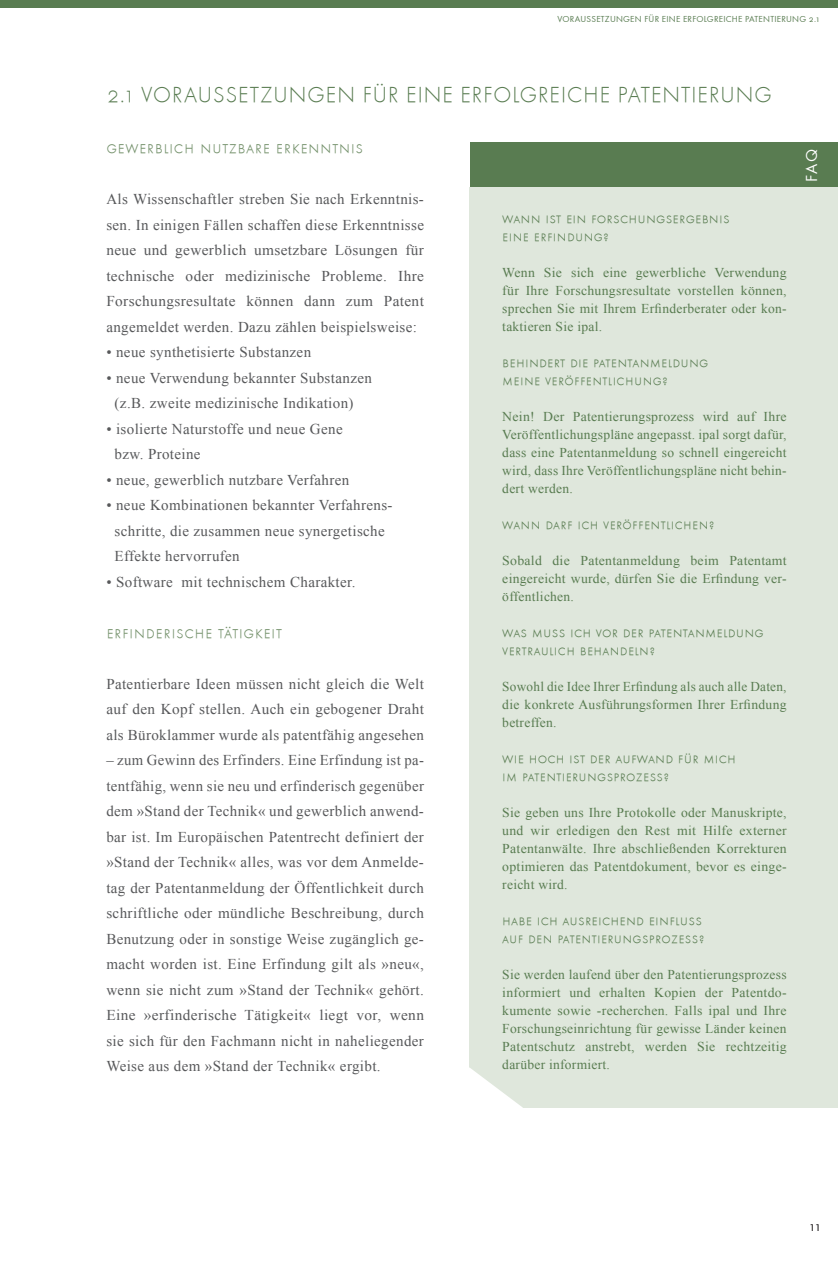
<style>
.page{position:relative;width:838px;height:1263px;background:#fff}
.page>*{position:absolute;margin:0;border:0;box-sizing:border-box;transform-origin:0 0}
.t1{font:300 22.5px "Function LH Sm Caps";letter-spacing:.045em;color:#597c51}
.t2{font:300 19.5px "Function LH Sm Caps";letter-spacing:.025em;color:#74916b}
.t3{font:300 16.5px/18px "Function LH Sm Caps";letter-spacing:.015em;color:#597c51}
.t4{font:16.5px "Function Sm Caps";color:#fff}
.t5{font:15px/25.5px "Times New Roman";letter-spacing:.025em;color:#57585a;text-align:justify}
.t6{font:13.5px/18px "Times New Roman";letter-spacing:.02em;color:#597c51;text-align:justify}
.t7{font:13.5px "Function Sm Caps";color:#231f20}
.t8{font:9px "Function Sm Caps";letter-spacing:.025em;color:#597c51}
</style>
<div class="page">
<div style="left:0;top:0;width:838px;height:7px;background:#597c51"></div>
<div style="left:471px;top:142px;width:367px;height:45px;background:#597c51"></div>
<div style="left:469px;top:187px;width:369px;height:921px;background:#dfe7dc"></div>
<svg style="left:469px;top:1067px;width:54px;height:41px"></svg>
<p class="t8" style="left:557px;top:14px;width:263px">VORAUSSETZUNGEN FÜR EINE ERFOLGREICHE PATENTIERUNG 2.1</p>
<h1 class="t1" style="left:107px;top:83px;width:666px">2.1 VORAUSSETZUNGEN FÜR EINE ERFOLGREICHE PATENTIERUNG</h1>
<h2 class="t2" style="left:106px;top:136px;width:258px">gewerblich nutzbare erkenntnis</h2>
<p class="t5" style="left:106px;top:186px;width:319px">Als Wissenschaftler streben Sie nach Erkenntnis&shy;sen. In einigen Fällen schaffen diese Erkenntnisse neue und gewerblich umsetzbare Lösungen für technische oder medizinische Probleme. Ihre Forschungsresultate können dann zum Patent angemeldet werden. Dazu zählen beispielsweise:</p>
<p class="t5" style="left:106px;top:339px;width:206px">• neue synthetisierte Substanzen</p>
<p class="t5" style="left:115px;top:365px;width:259px;text-indent:-8px">• neue Verwendung bekannter Substanzen (z.B. zweite medizinische Indikation)</p>
<p class="t5" style="left:115px;top:416px;width:230px;text-indent:-8px">• isolierte Naturstoffe und neue Gene bzw. Proteine</p>
<p class="t5" style="left:106px;top:467px;width:244px">• neue, gewerblich nutzbare Verfahren</p>
<p class="t5" style="left:115px;top:492px;width:279px;text-align:left;text-indent:-8px">• neue Kombinationen bekannter Verfahrens&shy;schritte, die zusammen neue synergetische<br>Effekte hervorrufen</p>
<p class="t5" style="left:106px;top:569px;width:251px">• Software mit technischem Charakter.</p>
<h2 class="t2" style="left:106px;top:621px;width:177px">erfinderische tätigkeit</h2>
<p class="t5" style="left:106px;top:671px;width:319px">Patentierbare Ideen müssen nicht gleich die Welt auf den Kopf stellen. Auch ein gebogener Draht als Büroklammer wurde als patentfähig angesehen</p>
<p class="t5" style="left:106px;top:747px;width:319px">– zum Gewinn des Erfinders. Eine Erfindung ist pa&shy;tentfähig, wenn sie neu und erfinderisch gegenüber dem »Stand der Technik« und gewerblich anwend&shy;bar ist. Im Europäischen Patentrecht definiert der »Stand der Technik« alles, was vor dem Anmelde&shy;tag der Patentanmeldung der Öffentlichkeit durch schriftliche oder mündliche Beschreibung, durch Benutzung oder in sonstige Weise zugänglich ge&shy;macht worden ist. Eine Erfindung gilt als »neu«, wenn sie nicht zum »Stand der Technik« gehört.<br>Eine »erfinderische Tätigkeit« liegt vor, wenn sie sich für den Fachmann nicht in naheliegender Weise aus dem »Stand der Technik« ergibt.</p>
<p class="t3" style="left:502px;top:209px;width:229px">wann ist ein forschungsergebnis eine erfindung?</p>
<p class="t6" style="left:502px;top:263px;width:286px">Wenn Sie sich eine gewerbliche Verwendung für Ihre Forschungsresultate vorstellen können, sprechen Sie mit Ihrem Erfinderberater oder kon&shy;taktieren Sie ipal.</p>
<p class="t3" style="left:502px;top:353px;width:208px">behindert die patentanmeldung meine veröffentlichung?</p>
<p class="t6" style="left:502px;top:407px;width:286px">Nein! Der Patentierungsprozess wird auf Ihre Veröffentlichungspläne angepasst. ipal sorgt dafür, dass eine Patentanmeldung so schnell eingereicht wird, dass Ihre Veröffentlichungspläne nicht behin&shy;dert werden.</p>
<p class="t3" style="left:502px;top:515px;width:214px">wann darf ich veröffentlichen?</p>
<p class="t6" style="left:502px;top:551px;width:286px">Sobald die Patentanmeldung beim Patentamt eingereicht wurde, dürfen Sie die Erfindung ver&shy;öffentlichen.</p>
<p class="t3" style="left:502px;top:623px;width:263px">was muss ich vor der patentanmeldung vertraulich behandeln?</p>
<p class="t6" style="left:502px;top:677px;width:286px">Sowohl die Idee Ihrer Erfindung als auch alle Daten, die konkrete Ausführungsformen Ihrer Erfindung betreffen.</p>
<p class="t3" style="left:502px;top:749px;width:235px">wie hoch ist der aufwand für mich im patentierungsprozess?</p>
<p class="t6" style="left:502px;top:803px;width:286px">Sie geben uns Ihre Protokolle oder Manuskripte, und wir erledigen den Rest mit Hilfe externer Patentanwälte. Ihre abschließenden Korrekturen optimieren das Patentdokument, bevor es einge&shy;reicht wird.</p>
<p class="t3" style="left:502px;top:911px;width:204px">habe ich ausreichend einfluss auf den patentierungsprozess?</p>
<p class="t6" style="left:502px;top:965px;width:286px">Sie werden laufend über den Patentierungsprozess informiert und erhalten Kopien der Patentdo&shy;kumente sowie -recherchen. Falls ipal und Ihre Forschungseinrichtung für gewisse Länder keinen Patentschutz anstrebt, werden Sie rechtzeitig darüber informiert.</p>
<p class="t4" style="left:802px;top:182px;width:34px;rotate:-90deg">FAQ</p>
<p class="t7" style="left:809px;top:1219px;width:12px">11</p>
</div>
